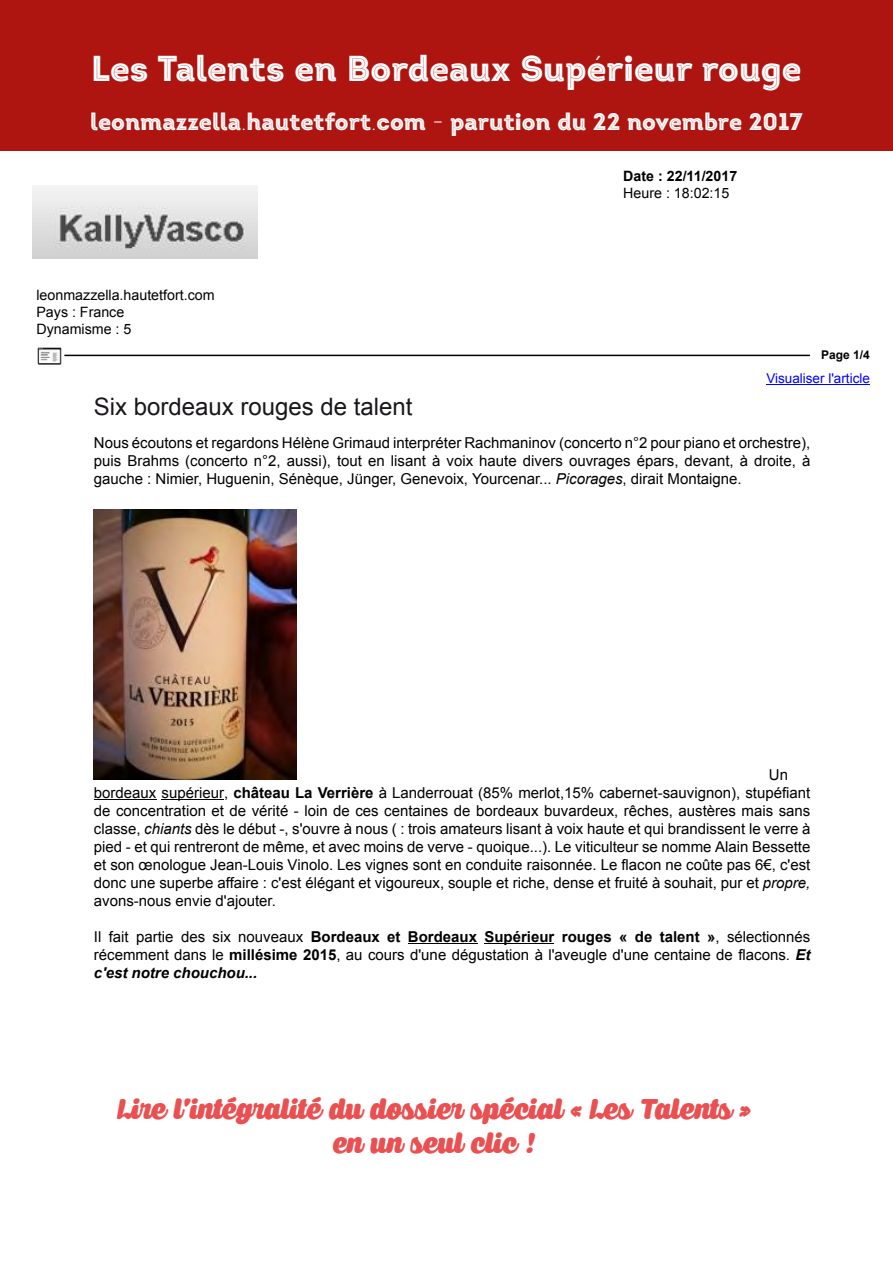
<style>
.page{position:relative;width:893px;height:1263px;background:#fff}
.page>*{position:absolute;margin:0;border:0;box-sizing:border-box;transform-origin:0 0}
.t1{font:36px "Intro Black Inline";color:#fff}
.t2{font:28.5px/34.2px "Caprica Script";color:#ea5051;text-align:center}
.t3{font:24px "Intro Black Inline";color:#fff}
.t4{font:24px "Arial";color:#1a171b}
.t5{font:15px/18px "Arial";color:#000;text-align:justify}
.t6{font:14.25px/17.1px "Arial";color:#000}
.t7{font:700 14.25px "Arial";color:#000}
.t8{font:13.5px "Arial";color:#00f}
.t9{font:700 12px "Arial";color:#000}
.s1{font-style:italic}
.s2{font-weight:700}
.s3{font-weight:700;font-style:italic}
</style>
<div class="page">
<div style="left:0;top:0;width:893px;height:151px;background:#ae1410"></div>
<img style="left:32px;top:186px;width:225px;height:72px">
<img style="left:37px;top:347px;width:25px;height:18px">
<hr style="left:64px;top:355px;width:746px;height:1px;background:#000">
<hr style="left:766px;top:385px;width:104px;height:1px;background:#00f">
<img style="left:94px;top:509px;width:202px;height:270px">
<hr style="left:94px;top:799px;width:62px;height:1px;background:#000">
<hr style="left:162px;top:799px;width:62px;height:1px;background:#000">
<hr style="left:408px;top:943px;width:69px;height:1px;background:#000">
<hr style="left:484px;top:943px;width:70px;height:1px;background:#000">
<h1 class="t1" style="left:91px;top:45px;width:712px">Les Talents en Bordeaux Supérieur rouge</h1>
<h3 class="t3" style="left:90px;top:106px;width:714px">leonmazzella.hautetfort.com - parution du 22 novembre 2017</h3>
<p class="t7" style="left:623px;top:166px;width:116px">Date : 22/11/2017</p>
<p class="t6" style="left:623px;top:184px;width:108px">Heure : 18:02:15</p>
<p class="t6" style="left:36px;top:286px;width:180px">leonmazzella.hautetfort.com<br>Pays : France<br>Dynamisme : 5</p>
<p class="t9" style="left:821px;top:346px;width:50px">Page 1/4</p>
<p class="t8" style="left:766px;top:369px;width:105px">Visualiser l'article</p>
<h3 class="t4" style="left:94px;top:390px;width:320px">Six bordeaux rouges de talent</h3>
<p class="t5" style="left:94px;top:434px;width:718px">Nous écoutons et regardons Hélène Grimaud interpréter Rachmaninov (concerto n°2 pour piano et orchestre), puis Brahms (concerto n°2, aussi), tout en lisant à voix haute divers ouvrages épars, devant, à droite, à gauche : Nimier, Huguenin, Sénèque, Jünger, Genevoix, Yourcenar... <span class="s1">Picorages</span>, dirait Montaigne.</p>
<p class="t5" style="left:94px;top:765px;width:718px;text-align:left;text-indent:675px">Un bordeaux supérieur, <span class="s2">château La Verrière</span> à Landerrouat (85% merlot,15% cabernet-sauvignon), stupéfiant de concentration et de vérité - loin de ces centaines de bordeaux buvardeux, rêches, austères mais sans classe, <span class="s1">chiants</span> dès le début -, s'ouvre à nous ( : trois amateurs lisant à voix haute et qui brandissent le verre à pied - et qui rentreront de même, et avec moins de verve - quoique...). Le viticulteur se nomme Alain Bessette et son œnologue Jean-Louis Vinolo. Les vignes sont en conduite raisonnée. Le flacon ne coûte pas 6€, c'est donc une superbe affaire : c'est élégant et vigoureux, souple et riche, dense et fruité à souhait, pur et <span class="s1">propre, </span>avons-nous envie d'ajouter.</p>
<p class="t5" style="left:94px;top:927px;width:718px">Il fait partie des six nouveaux <span class="s2">Bordeaux et Bordeaux Supérieur rouges « de talent »</span>, sélectionnés récemment dans le <span class="s2">millésime 2015</span>, au cours d'une dégustation à l'aveugle d'une centaine de flacons. <span class="s3">Et c'est notre chouchou...</span></p>
<h2 class="t2" style="left:117px;top:1093px;width:635px">Lire l’intégralité du dossier spécial « Les Talents » en un seul clic !</h2>
</div>
